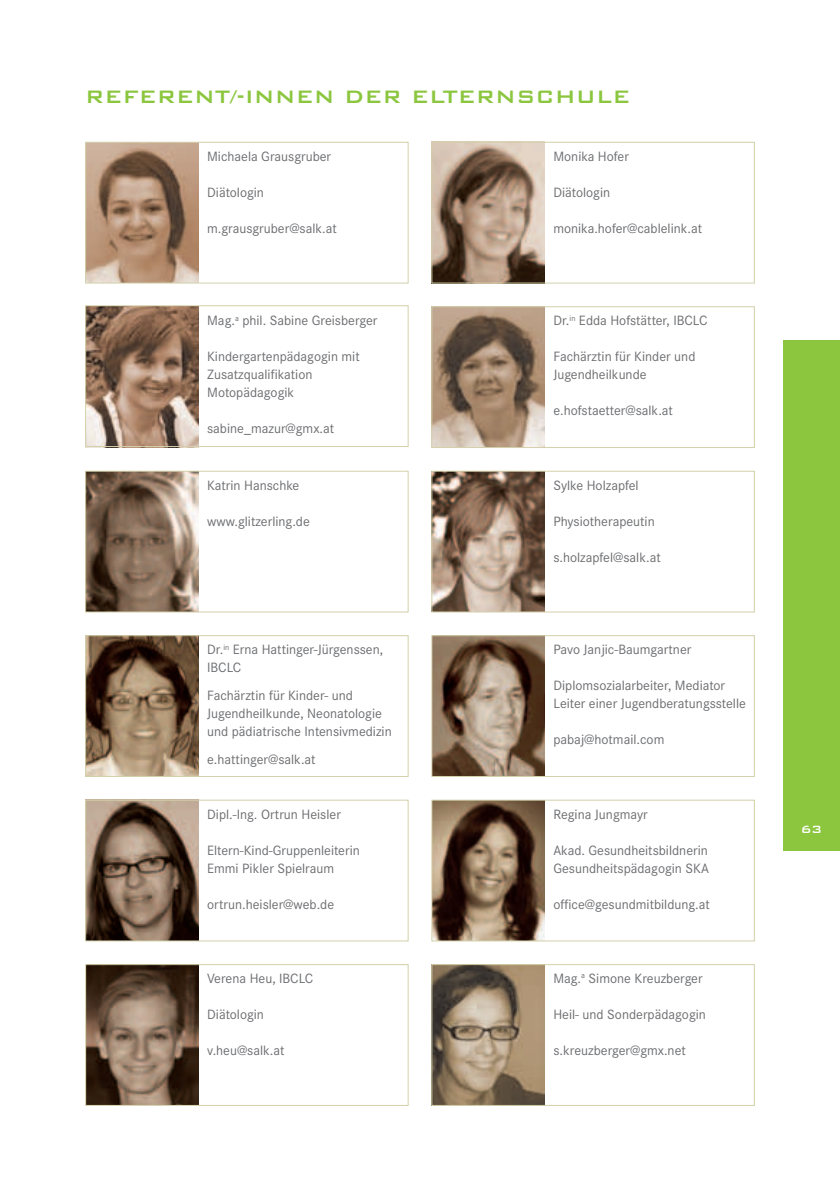
<style>
.page{position:relative;width:840px;height:1191px;background:#fff}
.page>*{position:absolute;margin:0;border:0;box-sizing:border-box;transform-origin:0 0}
.t1{font:500 24px "Bank Gothic BT";color:#8bc63e}
.t2{font:14px/18px "Corporate S";color:#6c6d70}
.t3{font:500 14px "Bank Gothic BT";color:#fff}
</style>
<div class="page">
<div style="left:782px;top:340px;width:57px;height:510px;background:#8bc63e"></div>
<img style="left:87px;top:473px;width:111px;height:137px">
<div style="left:85px;top:471px;width:323px;height:141px;border:1px solid #d3d0aa"></div>
<img style="left:87px;top:637px;width:111px;height:138px">
<div style="left:85px;top:635px;width:323px;height:142px;border:1px solid #d3d0aa"></div>
<img style="left:87px;top:801px;width:111px;height:138px">
<div style="left:85px;top:799px;width:323px;height:142px;border:1px solid #d3d0aa"></div>
<img style="left:87px;top:966px;width:111px;height:138px">
<div style="left:85px;top:964px;width:323px;height:142px;border:1px solid #d3d0aa"></div>
<img style="left:433px;top:144px;width:111px;height:137px">
<div style="left:431px;top:142px;width:323px;height:141px;border:1px solid #d3d0aa"></div>
<img style="left:433px;top:473px;width:111px;height:137px">
<div style="left:431px;top:471px;width:323px;height:141px;border:1px solid #d3d0aa"></div>
<img style="left:433px;top:637px;width:111px;height:138px">
<div style="left:431px;top:635px;width:323px;height:142px;border:1px solid #d3d0aa"></div>
<img style="left:433px;top:801px;width:111px;height:138px">
<div style="left:431px;top:799px;width:323px;height:142px;border:1px solid #d3d0aa"></div>
<img style="left:433px;top:966px;width:111px;height:138px">
<div style="left:431px;top:964px;width:323px;height:142px;border:1px solid #d3d0aa"></div>
<img style="left:87px;top:144px;width:111px;height:137px">
<div style="left:85px;top:142px;width:323px;height:141px;border:1px solid #d3d0aa"></div>
<img style="left:87px;top:307px;width:111px;height:138px">
<div style="left:85px;top:305px;width:323px;height:142px;border:1px solid #d3d0aa"></div>
<img style="left:433px;top:308px;width:111px;height:138px">
<div style="left:431px;top:306px;width:323px;height:142px;border:1px solid #d3d0aa"></div>
<h1 class="t1" style="left:85px;top:84px;width:176px">referent/-INN</h1>
<h1 class="t1" style="left:295px;top:84px;width:336px">en der elternschule</h1>
<p class="t2" style="left:207px;top:147px;width:125px">Michaela Grausgruber</p>
<p class="t2" style="left:207px;top:183px;width:58px">Diätologin</p>
<p class="t2" style="left:207px;top:219px;width:131px">m.grausgruber@salk.at</p>
<p class="t2" style="left:207px;top:312px;width:172px">Mag.<sup>a</sup> phil. Sabine Greisberger</p>
<p class="t2" style="left:207px;top:348px;width:154px">Kindergartenpädagogin mit<br>Zusatzqualifikation<br>Motopädagogik</p>
<p class="t2" style="left:207px;top:420px;width:128px">sabine_mazur@gmx.at</p>
<p class="t2" style="left:207px;top:476px;width:94px">Katrin Hanschke</p>
<p class="t2" style="left:207px;top:512px;width:104px">www.glitzerling.de</p>
<p class="t2" style="left:207px;top:641px;width:177px">Dr.<sup>in</sup> Erna Hattinger-Jürgenssen,<br>IBCLC</p>
<p class="t2" style="left:207px;top:687px;width:186px">Fachärztin für Kinder- und<br>Jugendheilkunde, Neonatologie und pädiatrische Intensivmedizin</p>
<p class="t2" style="left:207px;top:751px;width:110px">e.hattinger@salk.at</p>
<p class="t2" style="left:207px;top:805px;width:135px">Dipl.-Ing. Ortrun Heisler</p>
<p class="t2" style="left:207px;top:841px;width:154px">Eltern-Kind-Gruppenleiterin<br>Emmi Pikler Spielraum</p>
<p class="t2" style="left:207px;top:895px;width:128px">ortrun.heisler@web.de</p>
<p class="t2" style="left:207px;top:969px;width:108px">Verena Heu, IBCLC</p>
<p class="t2" style="left:207px;top:1005px;width:58px">Diätologin</p>
<p class="t2" style="left:207px;top:1041px;width:79px">v.heu@salk.at</p>
<p class="t2" style="left:553px;top:147px;width:77px">Monika Hofer</p>
<p class="t2" style="left:553px;top:183px;width:58px">Diätologin</p>
<p class="t2" style="left:553px;top:219px;width:150px">monika.hofer@cablelink.at</p>
<p class="t2" style="left:553px;top:312px;width:156px">Dr.<sup>in</sup> Edda Hofstätter, IBCLC</p>
<p class="t2" style="left:553px;top:348px;width:143px">Fachärztin für Kinder und<br>Jugendheilkunde</p>
<p class="t2" style="left:553px;top:402px;width:121px">e.hofstaetter@salk.at</p>
<p class="t2" style="left:553px;top:476px;width:87px">Sylke Holzapfel</p>
<p class="t2" style="left:553px;top:512px;width:103px">Physiotherapeutin</p>
<p class="t2" style="left:553px;top:548px;width:109px">s.holzapfel@salk.at</p>
<p class="t2" style="left:553px;top:641px;width:139px">Pavo Janjic-Baumgartner</p>
<p class="t2" style="left:553px;top:677px;width:194px">Diplomsozialarbeiter, Mediator<br>Leiter einer Jugendberatungsstelle</p>
<p class="t2" style="left:553px;top:731px;width:112px">pabaj@hotmail.com</p>
<p class="t2" style="left:553px;top:805px;width:96px">Regina Jungmayr</p>
<p class="t2" style="left:553px;top:841px;width:157px">Akad. Gesundheitsbildnerin<br>Gesundheitspädagogin SKA</p>
<p class="t2" style="left:553px;top:895px;width:158px">office@gesundmitbildung.at</p>
<p class="t2" style="left:553px;top:969px;width:151px">Mag.<sup>a</sup> Simone Kreuzberger</p>
<p class="t2" style="left:553px;top:1005px;width:154px">Heil- und Sonderpädagogin</p>
<p class="t2" style="left:553px;top:1041px;width:134px">s.kreuzberger@gmx.net</p>
<p class="t3" style="left:800px;top:822px;width:23px">63</p>
</div>
